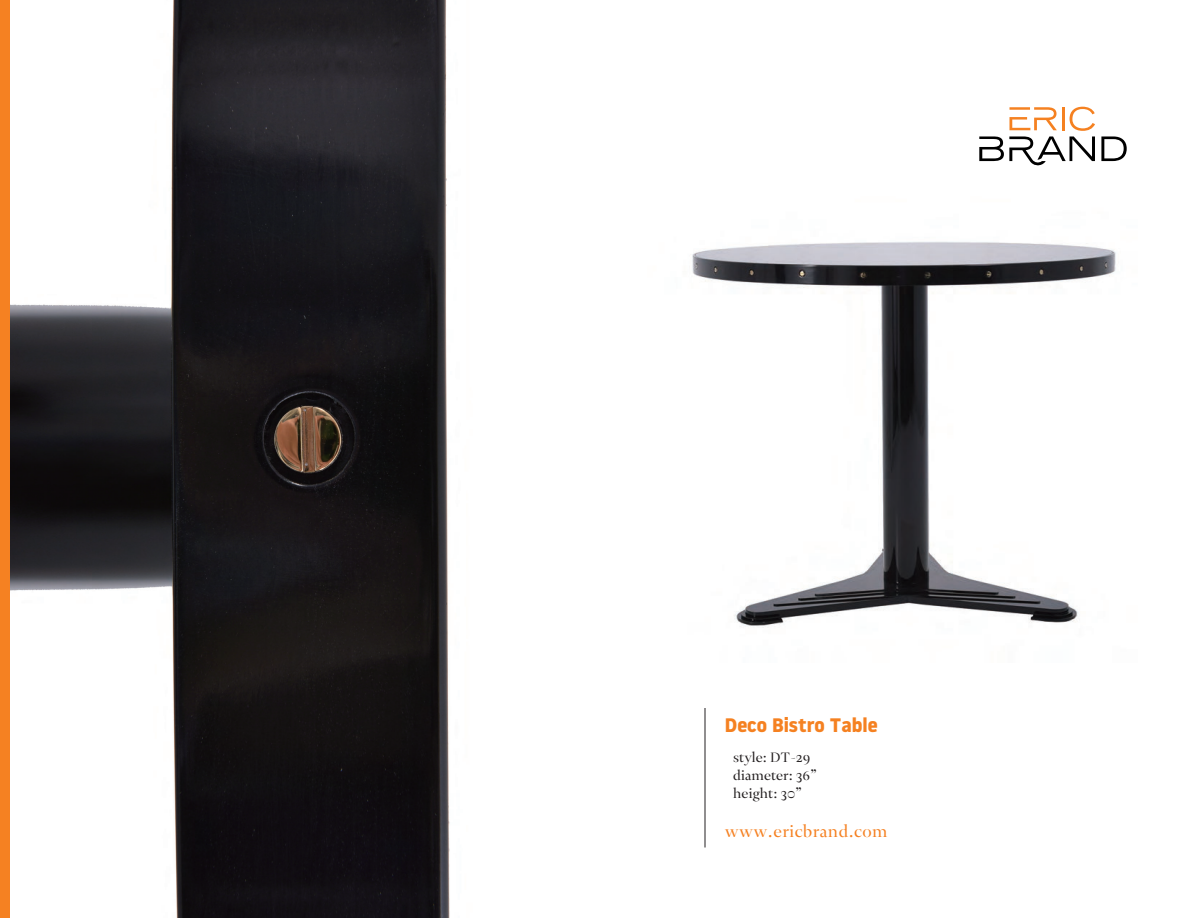
<style>
.page{position:relative;width:1188px;height:918px;background:#fff}
.page>*{position:absolute;margin:0;border:0;box-sizing:border-box;transform-origin:0 0}
.t1{font:700 19.5px "Noway";color:#f58121}
.t2{font:16.5px "Novela Display";letter-spacing:.025em;color:#f58122}
.t3{font:13.5px/18px "Novela Display";color:#231f20}
</style>
<div class="page">
<img style="left:9px;top:0;width:441px;height:918px">
<img style="left:400px;top:110px;width:716px;height:621px">
<svg style="left:979px;top:107px;width:116px;height:60px"></svg>
<svg style="left:1101px;top:136px;width:26px;height:25px"></svg>
<hr style="left:705px;top:708px;width:1px;height:139px;background:#231f20">
<div style="left:0;top:0;width:9px;height:918px;background:#f58122"></div>
<h1 class="t1" style="left:725px;top:714px;width:154px">Deco Bistro Table</h1>
<p class="t3" style="left:733px;top:749px;width:85px">style: DT-29 diameter: 36” height: 30”</p>
<p class="t2" style="left:725px;top:824px;width:164px">www.ericbrand.com</p>
</div>
